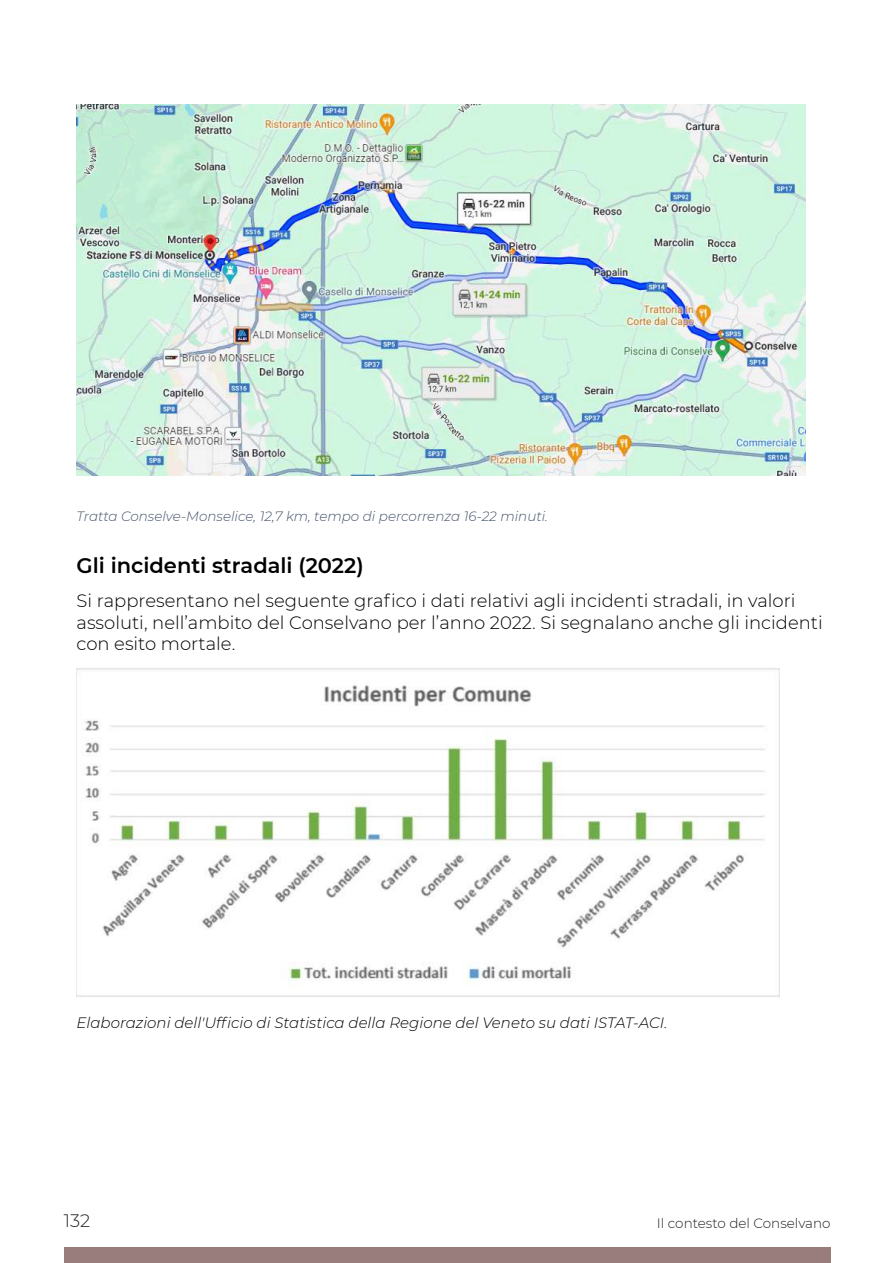
<style>
.page{position:relative;width:893px;height:1263px;background:#fff}
.page>*{position:absolute;margin:0;border:0;box-sizing:border-box;transform-origin:0 0}
.t1{font:600 21px "Montserrat";color:#000}
.t2{font:300 18px/21.6px "Montserrat";color:#000}
.t3{font:300 18px "Montserrat";color:#231f20}
.t4{font:italic 300 15px "Montserrat";color:#000}
.t5{font:italic 300 13.5px "Montserrat";color:#44546a}
.t6{font:300 13.5px "Montserrat";color:#231f20}
</style>
<div class="page">
<div style="left:64px;top:1247px;width:767px;height:16px;background:#997c7c"></div>
<img style="left:77px;top:105px;width:729px;height:370px">
<img style="left:77px;top:668px;width:702px;height:329px">
<p class="t5" style="left:77px;top:507px;width:473px">Tratta Conselve-Monselice, 12,7 km, tempo di percorrenza 16-22 minuti.</p>
<p class="t1" style="left:77px;top:550px;width:289px">Gli incidenti stradali (2022)</p>
<p class="t2" style="left:77px;top:589px;width:748px">Si rappresentano nel seguente grafico i dati relativi agli incidenti stradali, in valori assoluti, nell’ambito del Conselvano per l’anno 2022. Si segnalano anche gli incidenti con esito mortale.</p>
<p class="t4" style="left:77px;top:1013px;width:592px">Elaborazioni dell'Ufficio di Statistica della Regione del Veneto su dati ISTAT-ACI.</p>
<p class="t3" style="left:64px;top:1208px;width:28px">132</p>
<p class="t6" style="left:657px;top:1214px;width:175px">Il contesto del Conselvano</p>
</div>
